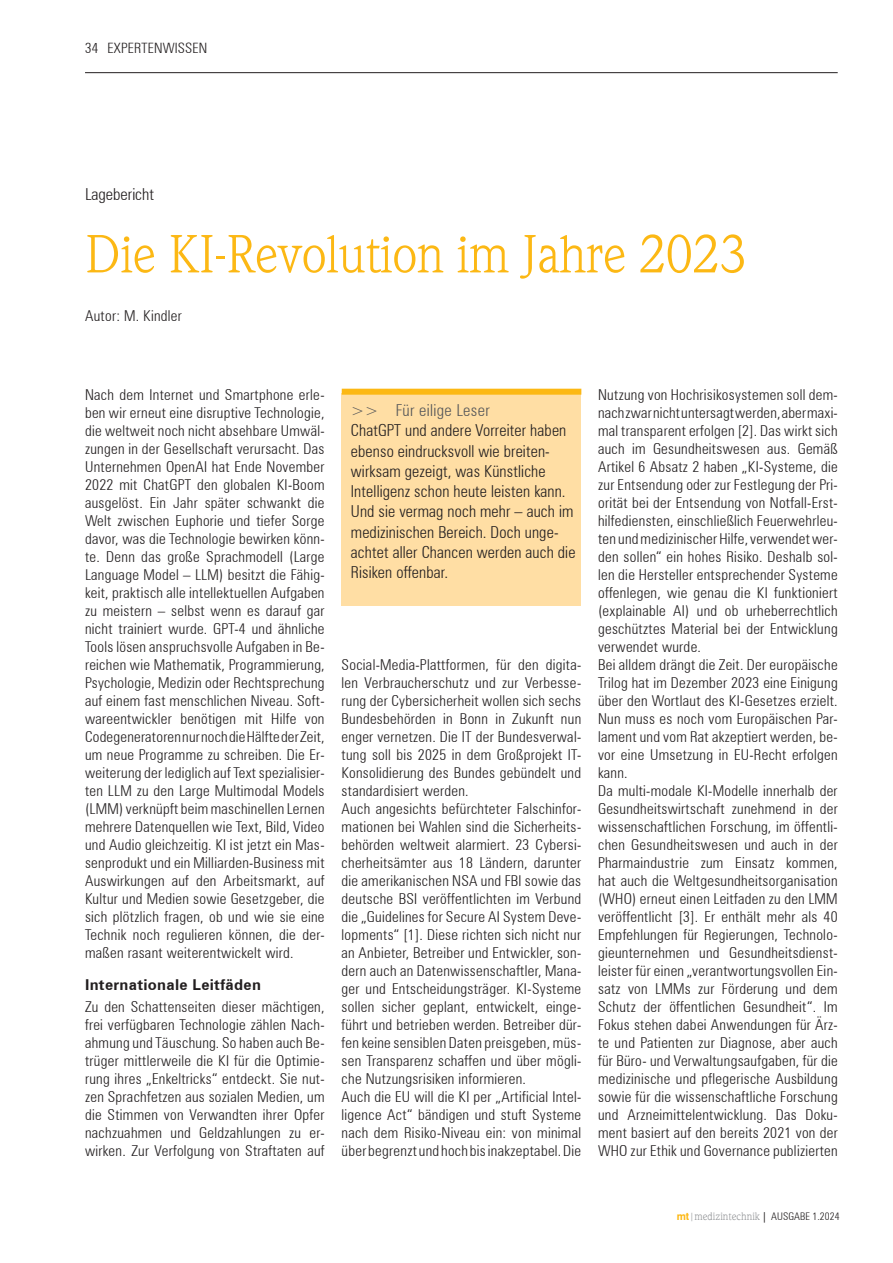
<style>
.page{position:relative;width:893px;height:1263px;background:#fff}
.page>*{position:absolute;margin:0;border:0;box-sizing:border-box;transform-origin:0 0}
.t1{font:52.5px "Weidemann LT";letter-spacing:-.01em;color:#fcb814}
.t2{font:300 condensed 16.5px/20.2px "Zurich BT";letter-spacing:.01em;color:#231f20}
.t3{font:300 condensed 16.5px "Zurich BT";letter-spacing:.02em;color:#57585a}
.t4{font:300 condensed 15px/18px "Zurich BT";letter-spacing:.02em;color:#231f20;text-align:justify}
.t5{font:700 15px "Zurich BT";letter-spacing:.02em;color:#231f20}
.t6{font:300 condensed 14.25px "Zurich BT";letter-spacing:.015em;color:#231f20}
.t7{font:10.8px "Weidemann LT";color:#939598}
.s1{font-family:"Swiss 721 BT";font-weight:700;font-size:10.5px;color:#fcb814}
.s2{font-family:"Helvetica";font-size:10.5px;color:#231f20}
.s3{font-family:"Zurich BT";font-weight:300;font-stretch:condensed;font-size:10.5px;color:#231f20}
</style>
<div class="page">
<hr style="left:85px;top:72px;width:753px;height:1px;background:#231f20">
<div style="left:342px;top:393px;width:239px;height:212px;background:#ffdea4"></div>
<div style="left:342px;top:389px;width:239px;height:6px;background:#fcb814"></div>
<p class="t6" style="left:85px;top:40px;width:124px">34 EXPERTENWISSEN</p>
<p class="t2" style="left:85px;top:184px;width:71px">Lagebericht</p>
<h1 class="t1" style="left:85px;top:223px;width:663px">Die KI-Revolution im Jahre 2023</h1>
<p class="t4" style="left:85px;top:307px;width:98px">Autor: M. Kindler</p>
<p class="t4" style="left:85px;top:386px;width:241px">Nach dem Internet und Smartphone erle&shy;ben wir erneut eine disruptive Technologie, die weltweit noch nicht absehbare Umwäl&shy;zungen in der Gesellschaft verursacht. Das Unternehmen OpenAI hat Ende November 2022 mit ChatGPT den globalen KI-Boom ausgelöst. Ein Jahr später schwankt die Welt zwischen Euphorie und tiefer Sorge davor, was die Technologie bewirken könn&shy;te. Denn das große Sprachmodell (Large Language Model – LLM) besitzt die Fähig&shy;keit, praktisch alle intellektuellen Aufgaben zu meistern – selbst wenn es darauf gar nicht trainiert wurde. GPT-4 und ähnliche Tools lösen anspruchsvolle Aufgaben in Be&shy;reichen wie Mathematik, Programmierung, Psychologie, Medizin oder Rechtsprechung auf einem fast menschlichen Niveau. Soft&shy;wareentwickler benötigen mit Hilfe von Codegeneratoren nur noch die Hälfte der Zeit, um neue Programme zu schreiben. Die Er&shy;weiterung der lediglich auf Text spezialisier&shy;ten LLM zu den Large Multimodal Models (LMM) verknüpft beim maschinellen Lernen mehrere Datenquellen wie Text, Bild, Video und Audio gleichzeitig. KI ist jetzt ein Mas&shy;senprodukt und ein Milliarden-Business mit Auswirkungen auf den Arbeitsmarkt, auf Kultur und Medien sowie Gesetzgeber, die sich plötzlich fragen, ob und wie sie eine Technik noch regulieren können, die der&shy;maßen rasant weiterentwickelt wird.</p>
<p class="t5" style="left:85px;top:975px;width:177px">Internationale Leitfäden</p>
<p class="t4" style="left:85px;top:997px;width:241px">Zu den Schattenseiten dieser mächtigen, frei verfügbaren Technologie zählen Nach&shy;ahmung und Täuschung. So haben auch Be&shy;trüger mittlerweile die KI für die Optimie&shy;rung ihres „Enkeltricks“ entdeckt. Sie nut&shy;zen Sprachfetzen aus sozialen Medien, um die Stimmen von Verwandten ihrer Opfer nachzuahmen und Geldzahlungen zu er&shy;wirken. Zur Verfolgung von Straftaten auf</p>
<p class="t3" style="left:351px;top:400px;width:140px">&gt;&gt; Für eilige Leser</p>
<p class="t2" style="left:351px;top:420px;width:226px">ChatGPT und andere Vorreiter haben ebenso eindrucksvoll wie breiten&shy;wirksam gezeigt, was Künstliche Intelligenz schon heute leisten kann.<br>Und sie vermag noch mehr – auch im medizinischen Bereich. Doch unge&shy;achtet aller Chancen werden auch die Risiken offenbar.</p>
<p class="t4" style="left:342px;top:656px;width:241px;text-align:left">Social-Media-Plattformen, für den digita&shy;len Verbraucherschutz und zur Verbesse&shy;rung der Cybersicherheit wollen sich sechs Bundesbehörden in Bonn in Zukunft nun enger vernetzen. Die IT der Bundesverwal&shy;tung soll bis 2025 in dem Großprojekt IT-Konsolidierung des Bundes gebündelt und standardisiert werden.<br>Auch angesichts befürchteter Falschinfor&shy;mationen bei Wahlen sind die Sicherheits&shy;behörden weltweit alarmiert. 23 Cybersi&shy;cherheitsämter aus 18 Ländern, darunter die amerikanischen NSA und FBI sowie das deutsche BSI veröffentlichten im Verbund die „Guidelines for Secure AI System Deve&shy;lopments“ [1]. Diese richten sich nicht nur an Anbieter, Betreiber und Entwickler, son&shy;dern auch an Datenwissenschaftler, Mana&shy;ger und Entscheidungsträger. KI-Systeme sollen sicher geplant, entwickelt, einge&shy;führt und betrieben werden. Betreiber dür&shy;fen keine sensiblen Daten preisgeben, müs&shy;sen Transparenz schaffen und über mögli&shy;che Nutzungsrisiken informieren.<br>Auch die EU will die KI per „Artificial Intel&shy;ligence Act“ bändigen und stuft Systeme nach dem Risiko-Niveau ein: von minimal über begrenzt und hoch bis inakzeptabel. Die</p>
<p class="t4" style="left:598px;top:386px;width:241px;text-align:left">Nutzung von Hochrisikosystemen soll dem&shy;nach zwar nicht untersagt werden, aber maxi&shy;mal transparent erfolgen [2]. Das wirkt sich auch im Gesundheitswesen aus. Gemäß Artikel 6 Absatz 2 haben „KI-Systeme, die zur Entsendung oder zur Festlegung der Pri&shy;orität bei der Entsendung von Notfall-Erst&shy;hilfediensten, einschließlich Feuerwehrleu&shy;ten und medizinischer Hilfe, verwendet wer&shy;den sollen“ ein hohes Risiko. Deshalb sol&shy;len die Hersteller entsprechender Systeme offenlegen, wie genau die KI funktioniert (explainable AI) und ob urheberrechtlich geschütztes Material bei der Entwicklung verwendet wurde.<br>Bei alldem drängt die Zeit. Der europäische Trilog hat im Dezember 2023 eine Einigung über den Wortlaut des KI-Gesetzes erzielt.<br>Nun muss es noch vom Europäischen Par&shy;lament und vom Rat akzeptiert werden, be&shy;vor eine Umsetzung in EU-Recht erfolgen kann.<br>Da multi-modale KI-Modelle innerhalb der Gesundheitswirtschaft zunehmend in der wissenschaftlichen Forschung, im öffentli&shy;chen Gesundheitswesen und auch in der Pharmaindustrie zum Einsatz kommen, hat auch die Weltgesundheitsorganisation (WHO) erneut einen Leitfaden zu den LMM veröffentlicht [3]. Er enthält mehr als 40<br>Empfehlungen für Regierungen, Technolo&shy;gieunternehmen und Gesundheitsdienst&shy;leister für einen „verantwortungsvollen Ein&shy;satz von LMMs zur Förderung und dem Schutz der öffentlichen Gesundheit“. Im Fokus stehen dabei Anwendungen für Ärz&shy;te und Patienten zur Diagnose, aber auch für Büro- und Verwaltungsaufgaben, für die medizinische und pflegerische Ausbildung sowie für die wissenschaftliche Forschung und Arzneimittelentwicklung. Das Doku&shy;ment basiert auf den bereits 2021 von der WHO zur Ethik und Governance publizierten</p>
<p class="t7" style="left:677px;top:1210px;width:164px"><span class="s1">mt</span> medizintechnik <span class="s2">|</span> <span class="s3">AUSGABE 1.2024</span></p>
</div>
